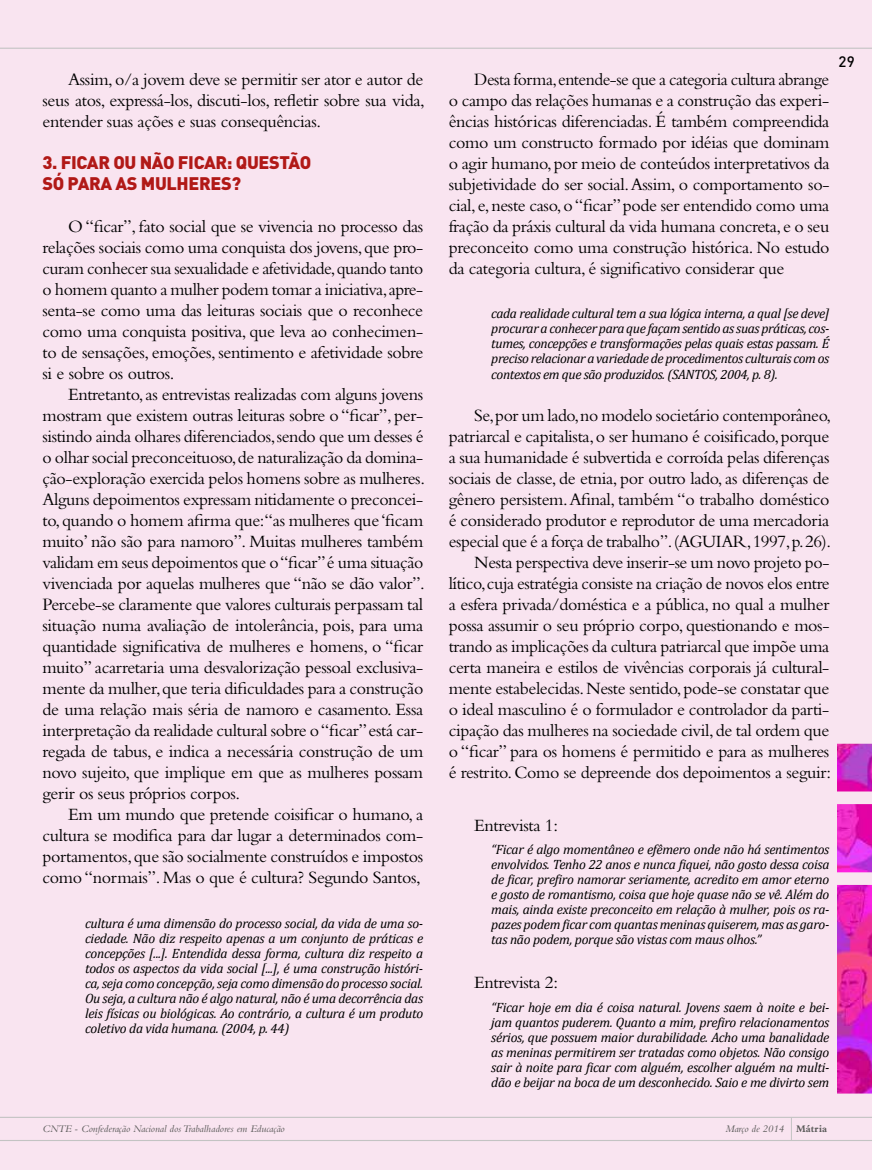
<style>
.page{position:relative;width:872px;height:1170px;background:#fff}
.page>*{position:absolute;margin:0;border:0;box-sizing:border-box;transform-origin:0 0}
.t1{font:18px/21px "Bembo Std";letter-spacing:-.02em;color:#000;text-align:justify}
.t2{font:900 18px/21px "DIN Pro";letter-spacing:-.02em;color:#b11917}
.t3{font:500 15px "DIN Pro";color:#000}
.t4{font:italic 13.5px/15px "Cambria";letter-spacing:-.02em;color:#000;text-align:justify}
.t5{font:italic 10.5px "Bembo Std";color:#575756}
.s1{font-weight:700;font-style:normal}
</style>
<div class="page">
<div style="left:0;top:0;width:872px;height:1169px;background:#f9e4f0"></div>
<hr style="left:0;top:1116px;width:872px;height:1px;background:#c3c3c3">
<hr style="left:0;top:1140px;width:872px;height:1px;background:#c3c3c3">
<svg style="left:791px;top:1117px;width:1px;height:23px"></svg>
<hr style="left:0;top:48px;width:872px;height:1px;background:#c3c3c3">
<img style="left:837px;top:743px;width:35px;height:350px">
<p class="t1" style="left:43px;top:68px;width:384px;text-indent:26px">Assim, o/a jovem deve se permitir ser ator e autor de seus atos, expressá-los, discuti-los, refletir sobre sua vida, entender suas ações e suas consequências.</p>
<p class="t2" style="left:43px;top:151px;width:270px">3. FICAR OU NÃO FICAR: QUESTÃO<br>SÓ PARA AS MULHERES?</p>
<p class="t1" style="left:43px;top:215px;width:382px;text-indent:26px">O “ficar”, fato social que se vivencia no processo das relações sociais como uma conquista dos jovens, que pro&shy;curam conhecer sua sexualidade e afetividade, quando tanto o homem quanto a mulher podem tomar a iniciativa, apre&shy;senta-se como uma das leituras sociais que o reconhece como uma conquista positiva, que leva ao conhecimen&shy;to de sensações, emoções, sentimento e afetividade sobre si e sobre os outros.</p>
<p class="t1" style="left:43px;top:383px;width:384px;text-indent:26px">Entretanto, as entrevistas realizadas com alguns jovens mostram que existem outras leituras sobre o “ficar”, per&shy;sistindo ainda olhares diferenciados, sendo que um desses é o olhar social preconceituoso, de naturalização da domina&shy;ção-exploração exercida pelos homens sobre as mulheres.<br>Alguns depoimentos expressam nitidamente o preconcei&shy;to, quando o homem afirma que:“as mulheres que ‘ficam muito’ não são para namoro”. Muitas mulheres também validam em seus depoimentos que o “ficar” é uma situação vivenciada por aquelas mulheres que “não se dão valor”.<br>Percebe-se claramente que valores culturais perpassam tal situação numa avaliação de intolerância, pois, para uma quantidade significativa de mulheres e homens, o “ficar muito” acarretaria uma desvalorização pessoal exclusiva&shy;mente da mulher, que teria dificuldades para a construção de uma relação mais séria de namoro e casamento. Essa interpretação da realidade cultural sobre o “ficar” está car&shy;regada de tabus, e indica a necessária construção de um novo sujeito, que implique em que as mulheres possam gerir os seus próprios corpos.</p>
<p class="t1" style="left:43px;top:803px;width:382px;text-indent:26px">Em um mundo que pretende coisificar o humano, a cultura se modifica para dar lugar a determinados com&shy;portamentos, que são socialmente construídos e impostos como “normais”. Mas o que é cultura? Segundo Santos,</p>
<p class="t4" style="left:85px;top:915px;width:340px">cultura é uma dimensão do processo social, da vida de uma so&shy;ciedade. Não diz respeito apenas a um conjunto de práticas e concepções [...]. Entendida dessa forma, cultura diz respeito a todos os aspectos da vida social [...], é uma construção históri&shy;ca, seja como concepção, seja como dimensão do processo social.<br>Ou seja, a cultura não é algo natural, não é uma decorrência das leis físicas ou biológicas. Ao contrário, a cultura é um produto coletivo da vida humana. (2004, p. 44)</p>
<p class="t1" style="left:449px;top:68px;width:382px;text-indent:26px">Desta forma, entende-se que a categoria cultura abrange o campo das relações humanas e a construção das experi&shy;ências históricas diferenciadas. É também compreendida como um constructo formado por idéias que dominam o agir humano, por meio de conteúdos interpretativos da subjetividade do ser social. Assim, o comportamento so&shy;cial, e, neste caso, o “ficar” pode ser entendido como uma fração da práxis cultural da vida humana concreta, e o seu preconceito como uma construção histórica. No estudo da categoria cultura, é significativo considerar que</p>
<p class="t4" style="left:491px;top:306px;width:340px">cada realidade cultural tem a sua lógica interna, a qual [se deve] procurar a conhecer para que façam sentido as suas práticas, cos&shy;tumes, concepções e transformações pelas quais estas passam. É preciso relacionar a variedade de procedimentos culturais com os contextos em que são produzidos. (SANTOS, 2004, p. 8).</p>
<p class="t1" style="left:449px;top:404px;width:384px;text-align:right">Se, por um lado, no modelo societário contemporâneo, patriarcal e capitalista, o ser humano é coisificado, porque a sua humanidade é subvertida e corroída pelas diferenças sociais de classe, de etnia, por outro lado, as diferenças de gênero persistem. Afinal, também “o trabalho doméstico é considerado produtor e reprodutor de uma mercadoria especial que é a força de trabalho”. (AGUIAR, 1997, p. 26).<br>Nesta perspectiva deve inserir-se um novo projeto po&shy;lítico, cuja estratégia consiste na criação de novos elos entre a esfera privada/doméstica e a pública, no qual a mulher possa assumir o seu próprio corpo, questionando e mos&shy;trando as implicações da cultura patriarcal que impõe uma certa maneira e estilos de vivências corporais já cultural&shy;mente estabelecidas. Neste sentido, pode-se constatar que o ideal masculino é o formulador e controlador da parti&shy;cipação das mulheres na sociedade civil, de tal ordem que o “ficar” para os homens é permitido e para as mulheres é restrito. Como se depreende dos depoimentos a seguir:</p>
<p class="t1" style="left:474px;top:814px;width:85px">Entrevista 1:</p>
<p class="t4" style="left:491px;top:841px;width:340px">“Ficar é algo momentâneo e efêmero onde não há sentimentos envolvidos. Tenho 22 anos e nunca fiquei, não gosto dessa coisa de ficar, prefiro namorar seriamente, acredito em amor eterno e gosto de romantismo, coisa que hoje quase não se vê. Além do mais, ainda existe preconceito em relação à mulher, pois os ra&shy;pazes podem ficar com quantas meninas quiserem, mas as garo&shy;tas não podem, porque são vistas com maus olhos.”</p>
<p class="t1" style="left:474px;top:971px;width:85px">Entrevista 2:</p>
<p class="t4" style="left:491px;top:999px;width:340px">“Ficar hoje em dia é coisa natural. Jovens saem à noite e bei&shy;jam quantos puderem. Quanto a mim, prefiro relacionamentos sérios, que possuem maior durabilidade. Acho uma banalidade as meninas permitirem ser tratadas como objetos. Não consigo sair à noite para ficar com alguém, escolher alguém na multi&shy;dão e beijar na boca de um desconhecido. Saio e me divirto sem</p>
<p class="t3" style="left:838px;top:52px;width:18px">29</p>
<p class="t5" style="left:43px;top:1122px;width:244px">CNTE - Confederação Nacional dos Trabalhadores em Educação</p>
<p class="t5" style="left:725px;top:1122px;width:103px">Março de 2014 <span class="s1">Mátria</span></p>
</div>
